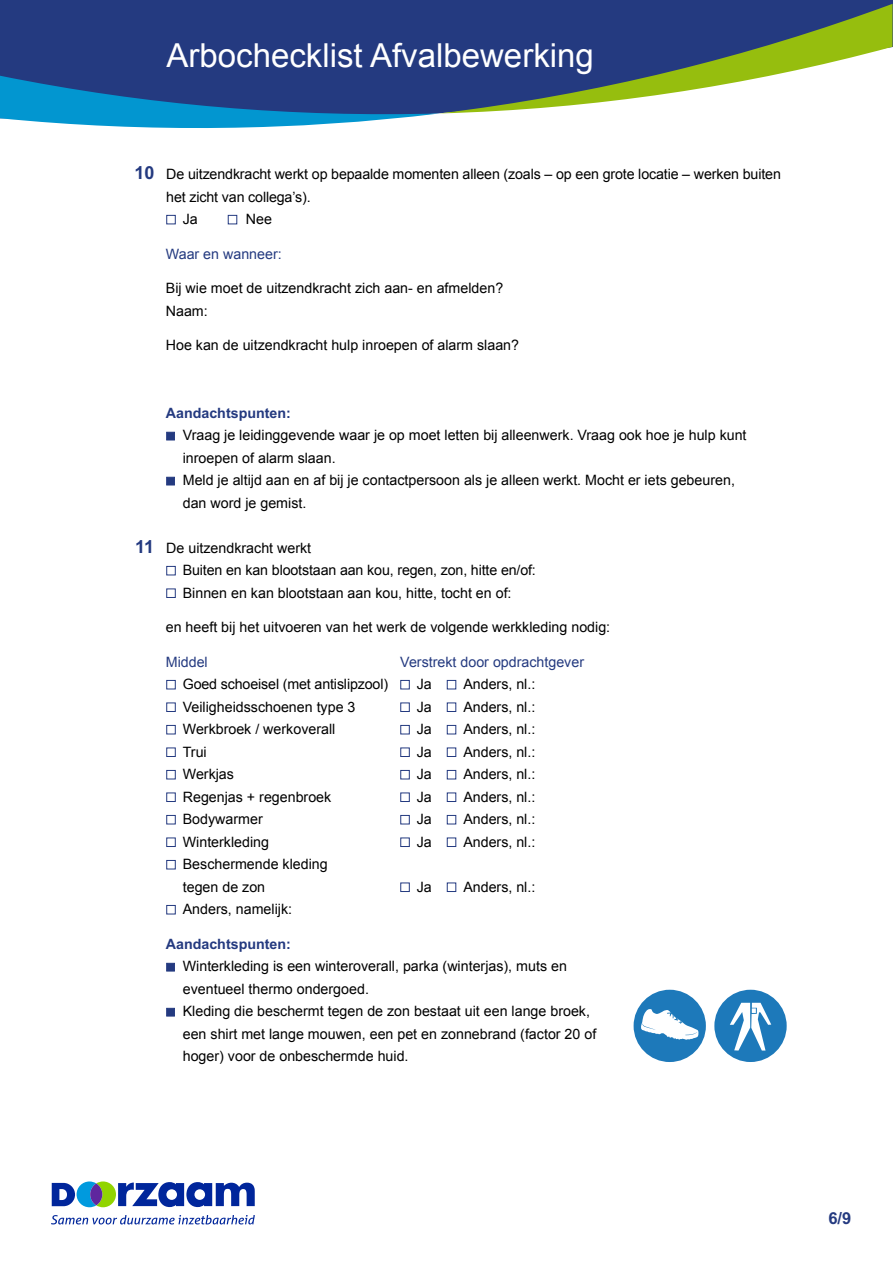
<style>
.page{position:relative;width:893px;height:1263px;background:#fff}
.page>*{position:absolute;margin:0;border:0;box-sizing:border-box;transform-origin:0 0}
.t1{font:33px "Arial";color:#fff}
.t2{font:700 16.5px "Arial";color:#243a80}
.t3{font:14.25px/22.5px "Arial";color:#000}
.t4{font:14.25px "Arial";color:#243a80}
.t5{font:700 14.25px "Arial";color:#243a80}
.s1{font-weight:700;font-size:18px;color:#243a80}
</style>
<div class="page">
<svg style="left:52px;top:1181px;width:203px;height:26px"></svg>
<svg style="left:51px;top:1215px;width:204px;height:9px"></svg>
<div style="left:0;top:0;width:893px;height:114px;background:#243a80"></div>
<svg style="left:0;top:76px;width:440px;height:52px;background:#276eaa"></svg>
<svg style="left:440px;top:4px;width:452px;height:109px;fill:#243a80"></svg>
<div style="left:166px;top:215px;width:10px;height:9px;border:1px solid #243a80"></div>
<div style="left:228px;top:215px;width:9px;height:9px;border:1px solid #243a80"></div>
<div style="left:166px;top:432px;width:9px;height:8px;background:#243a80;border:1px solid #243a80"></div>
<div style="left:166px;top:477px;width:9px;height:8px;background:#243a80;border:1px solid #243a80"></div>
<div style="left:166px;top:566px;width:10px;height:9px;border:1px solid #243a80"></div>
<div style="left:166px;top:588px;width:10px;height:10px;border:1px solid #243a80"></div>
<div style="left:166px;top:680px;width:10px;height:9px;border:1px solid #243a80"></div>
<div style="left:400px;top:680px;width:10px;height:9px;border:1px solid #243a80"></div>
<div style="left:447px;top:680px;width:9px;height:9px;border:1px solid #243a80"></div>
<div style="left:166px;top:702px;width:10px;height:10px;border:1px solid #243a80"></div>
<div style="left:400px;top:702px;width:10px;height:10px;border:1px solid #243a80"></div>
<div style="left:447px;top:702px;width:9px;height:10px;border:1px solid #243a80"></div>
<div style="left:166px;top:725px;width:10px;height:9px;border:1px solid #243a80"></div>
<div style="left:400px;top:725px;width:10px;height:9px;border:1px solid #243a80"></div>
<div style="left:447px;top:725px;width:9px;height:9px;border:1px solid #243a80"></div>
<div style="left:166px;top:747px;width:10px;height:10px;border:1px solid #243a80"></div>
<div style="left:400px;top:747px;width:10px;height:10px;border:1px solid #243a80"></div>
<div style="left:447px;top:747px;width:9px;height:10px;border:1px solid #243a80"></div>
<div style="left:166px;top:770px;width:10px;height:9px;border:1px solid #243a80"></div>
<div style="left:400px;top:770px;width:10px;height:9px;border:1px solid #243a80"></div>
<div style="left:447px;top:770px;width:9px;height:9px;border:1px solid #243a80"></div>
<div style="left:166px;top:792px;width:10px;height:10px;border:1px solid #243a80"></div>
<div style="left:400px;top:792px;width:10px;height:10px;border:1px solid #243a80"></div>
<div style="left:447px;top:792px;width:9px;height:10px;border:1px solid #243a80"></div>
<div style="left:166px;top:815px;width:10px;height:9px;border:1px solid #243a80"></div>
<div style="left:400px;top:815px;width:10px;height:9px;border:1px solid #243a80"></div>
<div style="left:447px;top:815px;width:9px;height:9px;border:1px solid #243a80"></div>
<div style="left:166px;top:837px;width:10px;height:10px;border:1px solid #243a80"></div>
<div style="left:400px;top:837px;width:10px;height:10px;border:1px solid #243a80"></div>
<div style="left:447px;top:837px;width:9px;height:10px;border:1px solid #243a80"></div>
<div style="left:166px;top:860px;width:10px;height:9px;border:1px solid #243a80"></div>
<div style="left:400px;top:882px;width:10px;height:10px;border:1px solid #243a80"></div>
<div style="left:447px;top:882px;width:9px;height:10px;border:1px solid #243a80"></div>
<div style="left:166px;top:905px;width:10px;height:9px;border:1px solid #243a80"></div>
<div style="left:166px;top:963px;width:9px;height:8px;background:#243a80;border:1px solid #243a80"></div>
<div style="left:166px;top:1008px;width:9px;height:8px;background:#243a80;border:1px solid #243a80"></div>
<div style="left:634px;top:990px;width:72px;height:72px;background:#1d79ba;border-radius:50%"></div>
<svg style="left:641px;top:1009px;width:58px;height:31px"></svg>
<div style="left:714px;top:990px;width:73px;height:72px;background:#1d79ba;border-radius:50%"></div>
<svg style="left:730px;top:1003px;width:41px;height:47px"></svg>
<h1 class="t1" style="left:166px;top:34px;width:429px">Arbochecklist Afvalbewerking</h1>
<p class="t3" style="left:135px;top:163px;width:648px"><span class="s1">10</span> De uitzendkracht werkt op bepaalde momenten alleen (zoals – op een grote locatie – werken buiten</p>
<p class="t3" style="left:166px;top:186px;width:146px">het zicht van collega’s).</p>
<p class="t3" style="left:183px;top:208px;width:16px">Ja</p>
<p class="t3" style="left:246px;top:208px;width:28px">Nee</p>
<p class="t4" style="left:166px;top:244px;width:117px">Waar en wanneer:</p>
<p class="t3" style="left:166px;top:277px;width:339px">Bij wie moet de uitzendkracht zich aan- en afmelden?<br>Naam:</p>
<p class="t3" style="left:166px;top:334px;width:355px">Hoe kan de uitzendkracht hulp inroepen of alarm slaan?</p>
<p class="t5" style="left:166px;top:403px;width:127px">Aandachtspunten:</p>
<p class="t3" style="left:183px;top:424px;width:565px">Vraag je leidinggevende waar je op moet letten bij alleenwerk. Vraag ook hoe je hulp kunt inroepen of alarm slaan.<br>Meld je altijd aan en af bij je contactpersoon als je alleen werkt. Mocht er iets gebeuren, dan word je gemist.</p>
<p class="t3" style="left:183px;top:537px;width:355px;text-indent:-48px"><span class="s1">11</span> De uitzendkracht werkt<br>Buiten en kan blootstaan aan kou, regen, zon, hitte en/of:<br>Binnen en kan blootstaan aan kou, hitte, tocht en of:</p>
<p class="t3" style="left:166px;top:616px;width:446px">en heeft bij het uitvoeren van het werk de volgende werkkleding nodig:</p>
<p class="t4" style="left:166px;top:652px;width:43px">Middel</p>
<p class="t4" style="left:400px;top:652px;width:185px">Verstrekt door opdrachtgever</p>
<p class="t3" style="left:183px;top:673px;width:207px">Goed schoeisel (met antislipzool)</p>
<p class="t3" style="left:417px;top:673px;width:17px">Ja</p>
<p class="t3" style="left:463px;top:673px;width:74px">Anders, nl.:</p>
<p class="t3" style="left:183px;top:696px;width:174px">Veiligheidsschoenen type 3</p>
<p class="t3" style="left:417px;top:696px;width:17px">Ja</p>
<p class="t3" style="left:463px;top:696px;width:74px">Anders, nl.:</p>
<p class="t3" style="left:183px;top:718px;width:154px">Werkbroek / werkoverall</p>
<p class="t3" style="left:417px;top:718px;width:17px">Ja</p>
<p class="t3" style="left:463px;top:718px;width:74px">Anders, nl.:</p>
<p class="t3" style="left:183px;top:741px;width:26px">Trui</p>
<p class="t3" style="left:417px;top:741px;width:17px">Ja</p>
<p class="t3" style="left:463px;top:741px;width:74px">Anders, nl.:</p>
<p class="t3" style="left:183px;top:763px;width:53px">Werkjas</p>
<p class="t3" style="left:417px;top:763px;width:17px">Ja</p>
<p class="t3" style="left:463px;top:763px;width:74px">Anders, nl.:</p>
<p class="t3" style="left:183px;top:786px;width:150px">Regenjas + regenbroek</p>
<p class="t3" style="left:417px;top:786px;width:17px">Ja</p>
<p class="t3" style="left:463px;top:786px;width:74px">Anders, nl.:</p>
<p class="t3" style="left:183px;top:808px;width:81px">Bodywarmer</p>
<p class="t3" style="left:417px;top:808px;width:17px">Ja</p>
<p class="t3" style="left:463px;top:808px;width:74px">Anders, nl.:</p>
<p class="t3" style="left:183px;top:831px;width:88px">Winterkleding</p>
<p class="t3" style="left:417px;top:831px;width:17px">Ja</p>
<p class="t3" style="left:463px;top:831px;width:74px">Anders, nl.:</p>
<p class="t3" style="left:183px;top:853px;width:146px">Beschermende kleding tegen de zon</p>
<p class="t3" style="left:417px;top:876px;width:17px">Ja</p>
<p class="t3" style="left:463px;top:876px;width:74px">Anders, nl.:</p>
<p class="t3" style="left:183px;top:898px;width:111px">Anders, namelijk:</p>
<p class="t5" style="left:166px;top:934px;width:127px">Aandachtspunten:</p>
<p class="t3" style="left:183px;top:955px;width:415px">Winterkleding is een winteroverall, parka (winterjas), muts en eventueel thermo ondergoed.<br>Kleding die beschermt tegen de zon bestaat uit een lange broek, een shirt met lange mouwen, een pet en zonnebrand (factor 20 of hoger) voor de onbeschermde huid.</p>
<p class="t2" style="left:828px;top:1207px;width:24px">6/9</p>
</div>
